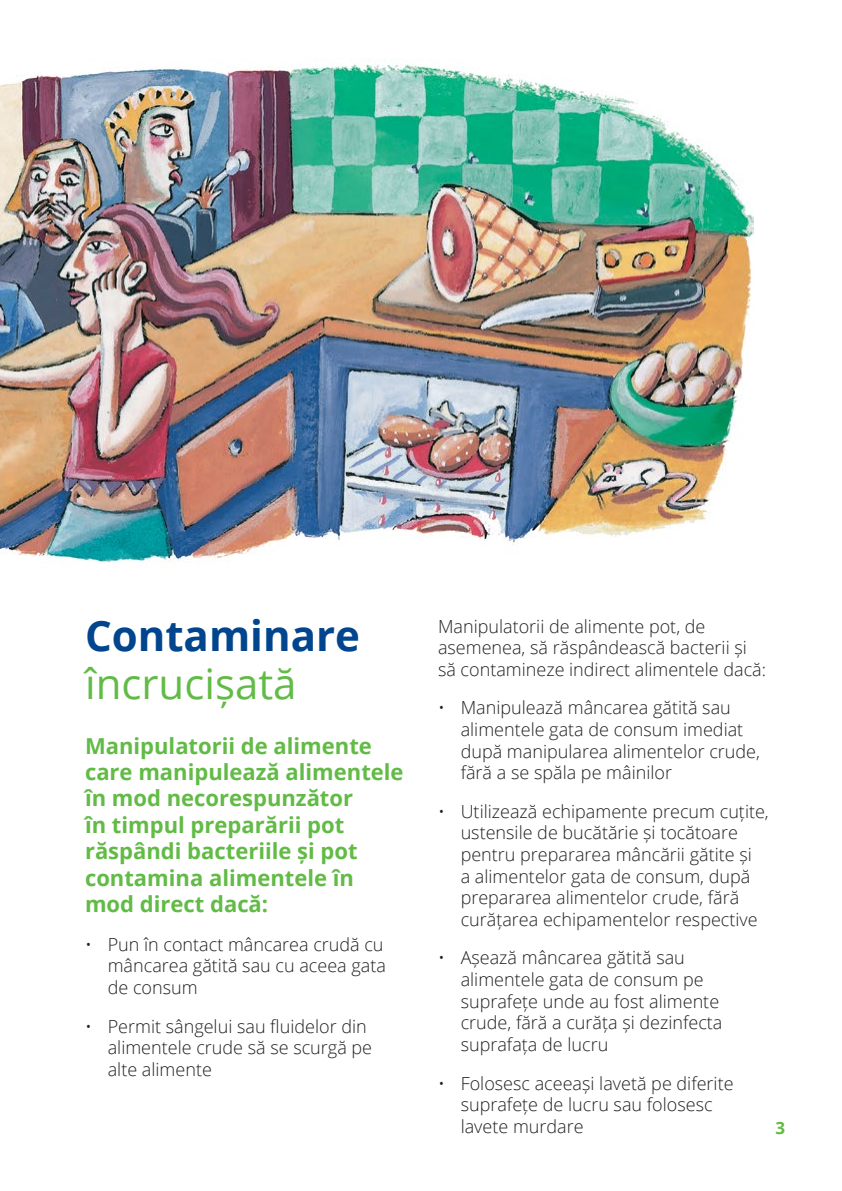
<style>
.page{position:relative;width:842px;height:1191px;background:#fff}
.page>*{position:absolute;margin:0;border:0;box-sizing:border-box;transform-origin:0 0}
.K___Section_Heading{font:700 42px/48px "Open Sans";color:#00458d}
.K___Intro{font:700 22px/26.4px "Open Sans";color:#62bb46}
.K___Bullets{font:300 18px/21.6px "Open Sans";color:#231f20}
.K___Body_Text{font:300 18px/21.6px "Open Sans";color:#231f20}
.t1{font:700 17px "Open Sans";color:#62bb46}
.s1{font-weight:400;color:#62bb46}
</style>
<div class="page">
<img style="left:0;top:60px;width:754px;height:503px">
<p class="K___Section_Heading" style="left:85px;top:610px;width:276px">Contaminare <span class="s1">încrucișată</span></p>
<p class="K___Intro" style="left:85px;top:732px;width:320px">Manipulatorii de alimente care manipulează alimentele în mod necorespunzător<br>în timpul preparării pot răspândi bacteriile și pot contamina alimentele în mod direct dacă:</p>
<p class="K___Bullets" style="left:108px;top:933px;width:280px;text-indent:-23px">• Pun în contact mâncarea crudă cu mâncarea gătită sau cu aceea gata de consum</p>
<p class="K___Bullets" style="left:108px;top:1014px;width:266px;text-indent:-23px">• Permit sângelui sau fluidelor din alimentele crude să se scurgă pe alte alimente</p>
<p class="K___Body_Text" style="left:438px;top:614px;width:330px">Manipulatorii de alimente pot, de asemenea, să răspândească bacterii și să contamineze indirect alimentele dacă:</p>
<p class="K___Bullets" style="left:461px;top:696px;width:301px;text-indent:-23px">• Manipulează mâncarea gătită sau alimentele gata de consum imediat după manipularea alimentelor crude, fără a se spăla pe mâinilor</p>
<p class="K___Bullets" style="left:461px;top:800px;width:310px;text-indent:-23px">• Utilizează echipamente precum cuțite, ustensile de bucătărie și tocătoare pentru prepararea mâncării gătite și<br>a alimentelor gata de consum, după prepararea alimentelor crude, fără curățarea echipamentelor respective</p>
<p class="K___Bullets" style="left:461px;top:946px;width:263px;text-indent:-23px">• Așează mâncarea gătită sau alimentele gata de consum pe suprafețe unde au fost alimente crude, fără a curăța și dezinfecta suprafața de lucru</p>
<p class="K___Bullets" style="left:461px;top:1071px;width:274px;text-indent:-23px">• Folosesc aceeași lavetă pe diferite suprafețe de lucru sau folosesc lavete murdare</p>
<p class="t1" style="left:775px;top:1116px;width:11px">3</p>
</div>
